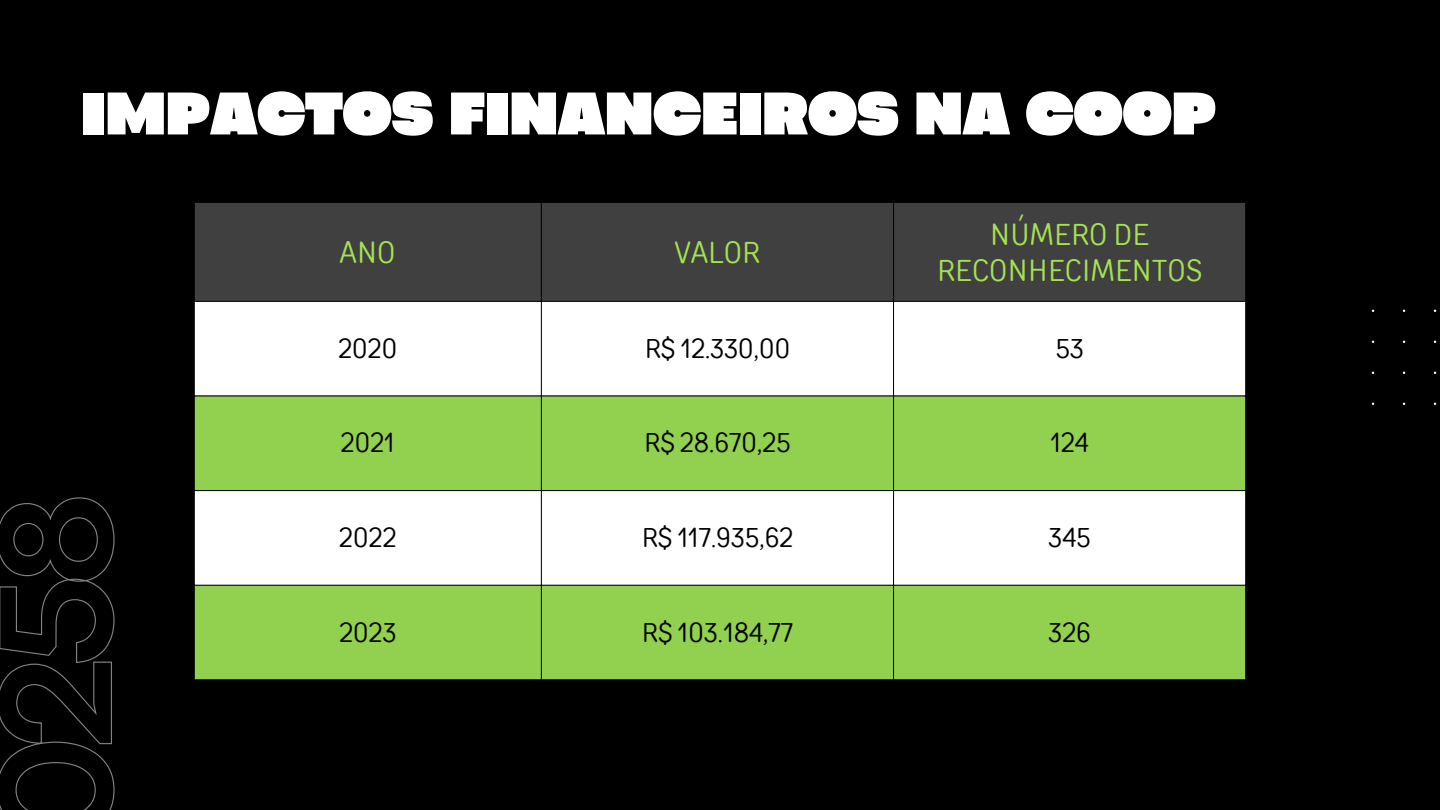
<style>
.page{position:relative;width:1440px;height:810px;background:#000}
.page>*{position:absolute;margin:0;border:0;box-sizing:border-box;transform-origin:0 0}
.t1{font:900 63.1px "Codec Pro";letter-spacing:-.005em;color:#fff}
.t2{font:30px/36px "TT Rounds Condensed";letter-spacing:.01em;color:#a5e251;text-align:center}
.t3{font:27px "TT Rounds Condensed";letter-spacing:.01em;color:#000}
</style>
<div class="page">
<div style="left:195px;top:203px;width:1050px;height:98px;background:#404040"></div>
<div style="left:195px;top:302px;width:1051px;height:94px;background:#fff"></div>
<svg style="left:195px;top:397px;width:1051px;height:283px;background:#b5de89"></svg>
<hr style="left:541px;top:203px;width:1px;height:477px;background:#000">
<hr style="left:893px;top:203px;width:1px;height:477px;background:#000">
<hr style="left:194px;top:490px;width:1052px;height:1px;background:#000">
<hr style="left:194px;top:585px;width:1052px;height:1px;background:#000">
<svg style="left:0;top:497px;width:115px;height:313px"></svg>
<p class="t1" style="left:81px;top:91px;width:1137px">IMPACTOS FINANCEIROS NA COOP</p>
<h1 class="t2" style="left:340px;top:234px;width:57px">ANO</h1>
<p class="t2" style="left:675px;top:234px;width:87px">VALOR</p>
<p class="t2" style="left:937px;top:216px;width:266px">NÚMERO DE<br>RECONHECIMENTOS</p>
<p class="t3" style="left:338px;top:332px;width:60px">2020</p>
<p class="t3" style="left:645px;top:332px;width:147px">R$ 12.330,00</p>
<p class="t3" style="left:1056px;top:332px;width:29px">53</p>
<p class="t3" style="left:341px;top:427px;width:55px">2021</p>
<p class="t3" style="left:644px;top:427px;width:148px">R$ 28.670,25</p>
<p class="t3" style="left:1050px;top:427px;width:40px">124</p>
<p class="t3" style="left:339px;top:521px;width:59px">2022</p>
<p class="t3" style="left:642px;top:521px;width:153px">R$ 117.935,62</p>
<p class="t3" style="left:1049px;top:521px;width:44px">345</p>
<p class="t3" style="left:339px;top:616px;width:58px">2023</p>
<p class="t3" style="left:642px;top:616px;width:152px">R$ 103.184,77</p>
<p class="t3" style="left:1049px;top:616px;width:44px">326</p>
</div>
